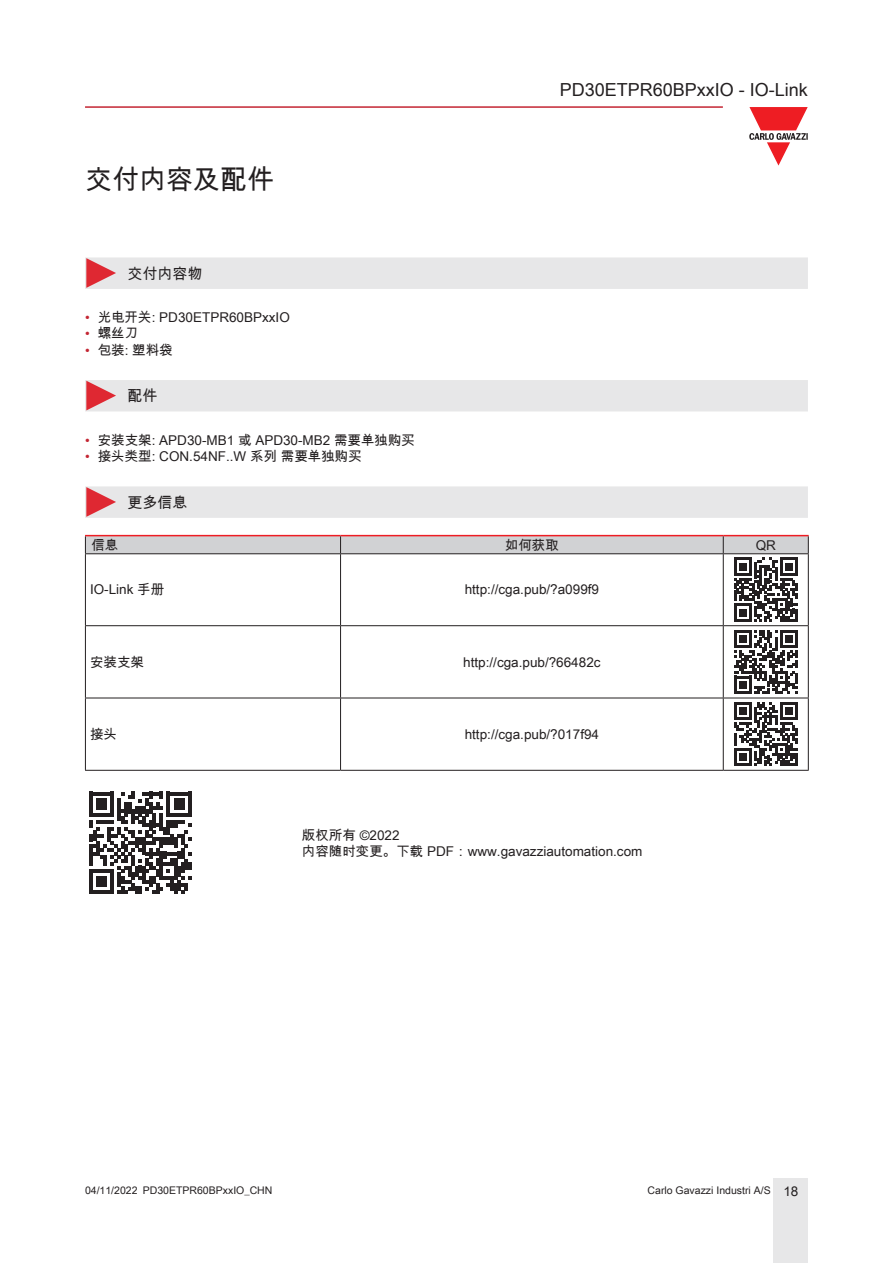
<style>
.page{position:relative;width:893px;height:1263px;background:#fff}
.page>*{position:absolute;margin:0;border:0;box-sizing:border-box;transform-origin:0 0}
.Titolo01{font:27px "Arial Unicode MS";color:#231f20}
.t1{font:18px "Arial Unicode MS";color:#231f20}
.Titolo03{font:15px "Arial Unicode MS";color:#231f20}
.TestoTabellaSx{font:13.5px "Arial Unicode MS";color:#231f20}
.TestoTabellaCen{font:13.5px "Arial Unicode MS";color:#231f20}
.TitoloTabellaCen{font:13.5px "Arial Unicode MS";color:#231f20}
.TitoloTabellaSx{font:13.5px "Arial Unicode MS";color:#231f20}
.t2{font:10.5px "Arial Unicode MS";color:#231f20}
.s1{color:#c42633}
.s2{font-size:13.5px}
</style>
<div class="page">
<hr style="left:85px;top:106px;width:638px;height:2px;background:#c42633">
<div style="left:774px;top:1178px;width:34px;height:85px;background:#e7e7e8"></div>
<svg style="left:749px;top:107px;width:59px;height:59px"></svg>
<div style="left:85px;top:257px;width:723px;height:32px;background:#e7e7e8"></div>
<div style="left:85px;top:380px;width:723px;height:31px;background:#e7e7e8"></div>
<div style="left:85px;top:486px;width:723px;height:32px;background:#e7e7e8"></div>
<hr style="left:85px;top:535px;width:256px;height:1px;background:#ee1d23">
<hr style="left:341px;top:535px;width:382px;height:1px;background:#ee1d23">
<hr style="left:723px;top:535px;width:86px;height:1px;background:#ee1d23">
<hr style="left:85px;top:554px;width:1px;height:71px;background:#231f20">
<hr style="left:340px;top:554px;width:1px;height:71px;background:#231f20">
<hr style="left:723px;top:554px;width:1px;height:71px;background:#231f20">
<hr style="left:808px;top:554px;width:1px;height:71px;background:#231f20">
<hr style="left:85px;top:625px;width:256px;height:1px;background:#231f20">
<hr style="left:85px;top:626px;width:1px;height:72px;background:#231f20">
<hr style="left:341px;top:625px;width:382px;height:1px;background:#231f20">
<hr style="left:340px;top:626px;width:1px;height:72px;background:#231f20">
<hr style="left:723px;top:625px;width:86px;height:1px;background:#231f20">
<hr style="left:723px;top:626px;width:1px;height:72px;background:#231f20">
<hr style="left:808px;top:626px;width:1px;height:72px;background:#231f20">
<hr style="left:85px;top:698px;width:256px;height:1px;background:#231f20">
<hr style="left:85px;top:698px;width:1px;height:72px;background:#231f20">
<hr style="left:341px;top:698px;width:382px;height:1px;background:#231f20">
<hr style="left:340px;top:698px;width:1px;height:72px;background:#231f20">
<hr style="left:723px;top:698px;width:86px;height:1px;background:#231f20">
<hr style="left:723px;top:698px;width:1px;height:72px;background:#231f20">
<hr style="left:808px;top:698px;width:1px;height:72px;background:#231f20">
<hr style="left:85px;top:770px;width:256px;height:1px;background:#231f20">
<hr style="left:341px;top:770px;width:382px;height:1px;background:#231f20">
<hr style="left:723px;top:770px;width:86px;height:1px;background:#231f20">
<svg style="left:85px;top:536px;width:724px;height:85px"></svg>
<svg style="left:734px;top:630px;width:64px;height:64px"></svg>
<svg style="left:734px;top:702px;width:64px;height:64px"></svg>
<svg style="left:89px;top:792px;width:102px;height:102px"></svg>
<p class="Titolo01" style="left:85px;top:160px;width:190px">交付内容及配件</p>
<h2 class="t1" style="left:560px;top:77px;width:250px">PD30ETPR60BPxxIO - IO-Link</h2>
<p class="Titolo03" style="left:128px;top:262px;width:76px">交付内容物</p>
<p class="TestoTabellaSx" style="left:85px;top:308px;width:206px"><span class="s1">•</span> 光电开关: PD30ETPR60BPxxIO</p>
<p class="TestoTabellaSx" style="left:85px;top:324px;width:55px"><span class="s1">•</span> 螺丝刀</p>
<p class="TestoTabellaSx" style="left:85px;top:340px;width:89px"><span class="s1">•</span> 包装: 塑料袋</p>
<p class="Titolo03" style="left:128px;top:385px;width:31px">配件</p>
<p class="TestoTabellaSx" style="left:85px;top:430px;width:332px"><span class="s1">•</span> 安装支架: APD30-MB1 或 APD30-MB2 需要单独购买</p>
<p class="TestoTabellaSx" style="left:85px;top:446px;width:278px"><span class="s1">•</span> 接头类型: CON.54NF..W 系列 需要单独购买</p>
<p class="Titolo03" style="left:128px;top:491px;width:61px">更多信息</p>
<p class="TitoloTabellaSx" style="left:91px;top:535px;width:28px">信息</p>
<p class="TitoloTabellaCen" style="left:505px;top:535px;width:55px">如何获取</p>
<p class="TitoloTabellaCen" style="left:756px;top:535px;width:22px">QR</p>
<p class="TestoTabellaSx" style="left:90px;top:580px;width:76px">IO-Link 手册</p>
<p class="TestoTabellaCen" style="left:465px;top:580px;width:136px">http://cga.pub/?a099f9</p>
<p class="TestoTabellaSx" style="left:90px;top:652px;width:56px">安装支架</p>
<p class="TestoTabellaCen" style="left:463px;top:652px;width:139px">http://cga.pub/?66482c</p>
<p class="TestoTabellaSx" style="left:90px;top:724px;width:29px">接头</p>
<p class="TestoTabellaCen" style="left:465px;top:724px;width:136px">http://cga.pub/?017f94</p>
<p class="TestoTabellaSx" style="left:302px;top:825px;width:99px">版权所有 ©2022</p>
<p class="TestoTabellaSx" style="left:302px;top:841px;width:342px">内容随时变更。下载 PDF：www.gavazziautomation.com</p>
<p class="t2" style="left:85px;top:1183px;width:189px">04/11/2022 PD30ETPR60BPxxIO_CHN</p>
<p class="t2" style="left:648px;top:1183px;width:152px">Carlo Gavazzi Industri A/S <span class="s2">18</span></p>
</div>
